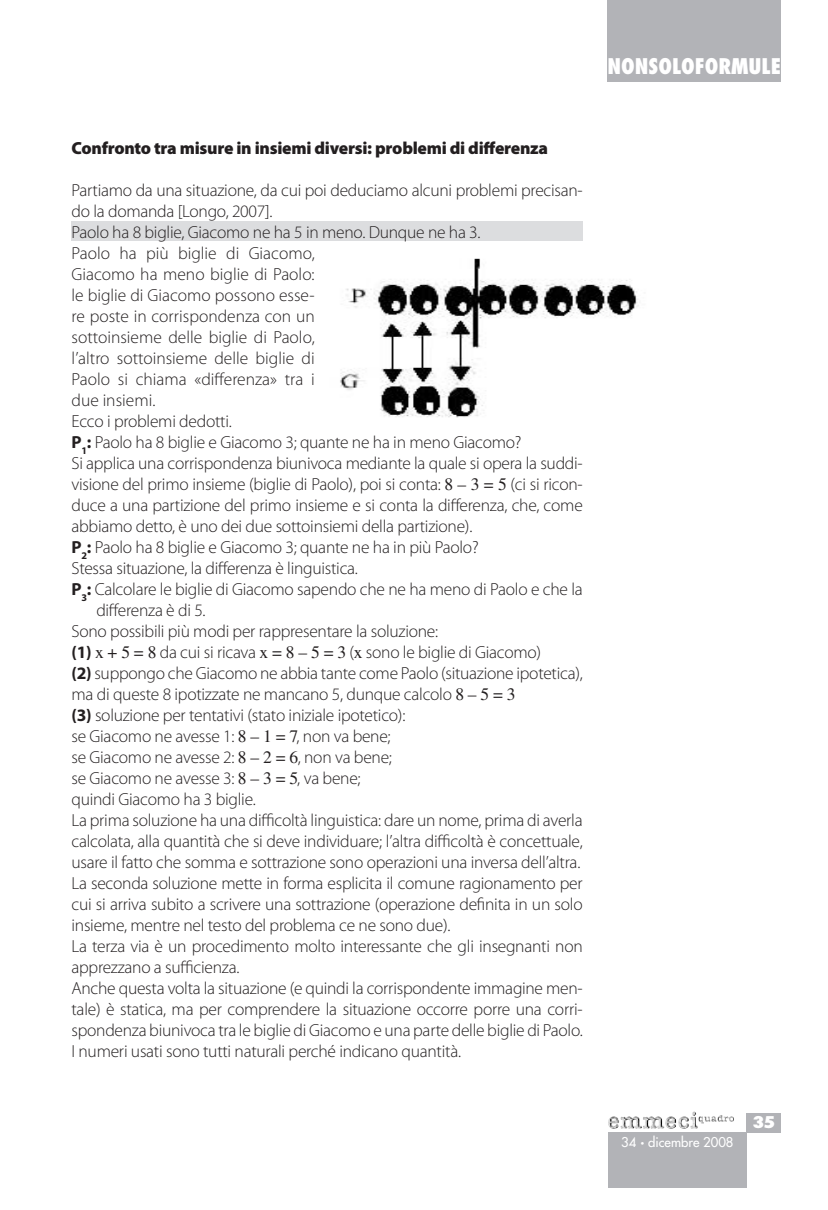
<style>
.page{position:relative;width:828px;height:1210px;background:#fff}
.page>*{position:absolute;margin:0;border:0;box-sizing:border-box;transform-origin:0 0}
.t1{font:800 condensed 21px "Futura Std";color:#fff}
.testo{font:300 17.5px/21px "Myriad Pro";letter-spacing:-.015em;color:#231f20;text-align:justify}
.testo-2{font:900 17.5px "Myriad Pro";letter-spacing:-.015em;color:#231f20}
.t2{font:800 condensed 15.75px "Futura Std";color:#fff;scale:1.25 1}
.t3{font:500 13.12px "Futura Std";color:#fff}
.s1{font-weight:700}
.s2{font-family:"Times LT Std";font-weight:400}
.s3{font-size:7px}
</style>
<div class="page">
<div style="left:607px;top:0;width:174px;height:81px;background:#b2b3b7"></div>
<div style="left:607px;top:1132px;width:139px;height:56px;background:#b2b3b7"></div>
<img style="left:643px;top:1111px;width:85px;height:14px">
<div style="left:746px;top:1112px;width:35px;height:20px;background:#b2b3b7"></div>
<div style="left:71px;top:222px;width:511px;height:19px;background:#dcdddf"></div>
<img style="left:340px;top:258px;width:299px;height:160px">
<p class="t1" style="left:607px;top:53px;width:175px">NONSOLOFORMULE</p>
<p class="testo-2" style="left:71px;top:136px;width:478px">Confronto tra misure in insiemi diversi: problemi di differenza</p>
<p class="testo" style="left:71px;top:179px;width:512px">Partiamo da una situazione, da cui poi deduciamo alcuni problemi precisan&shy;do la domanda [Longo, 2007].</p>
<p class="testo" style="left:71px;top:221px;width:410px">Paolo ha 8 biglie, Giacomo ne ha 5 in meno. Dunque ne ha 3.</p>
<p class="testo" style="left:71px;top:242px;width:245px">Paolo ha più biglie di Giacomo, Giacomo ha meno biglie di Paolo: le biglie di Giacomo possono esse&shy;re poste in corrispondenza con un sottoinsieme delle biglie di Paolo, l’altro sottoinsieme delle biglie di Paolo si chiama «differenza» tra i due insiemi.</p>
<p class="testo" style="left:71px;top:410px;width:162px">Ecco i problemi dedotti.</p>
<p class="testo" style="left:71px;top:431px;width:451px"><span class="s1">P</span><sub>1</sub><span class="s1">:</span> Paolo ha 8 biglie e Giacomo 3; quante ne ha in meno Giacomo?</p>
<p class="testo" style="left:71px;top:452px;width:513px">Si applica una corrispondenza biunivoca mediante la quale si opera la suddi&shy;visione del primo insieme (biglie di Paolo), poi si conta: <span class="s2">8 – 3 = 5</span> (ci si ricon&shy;duce a una partizione del primo insieme e si conta la differenza, che, come abbiamo detto, è uno dei due sottoinsiemi della partizione).</p>
<p class="testo" style="left:71px;top:536px;width:408px"><span class="s1">P</span><sub>2</sub><span class="s1">:</span> Paolo ha 8 biglie e Giacomo 3; quante ne ha in più Paolo?</p>
<p class="testo" style="left:71px;top:557px;width:288px">Stessa situazione, la differenza è linguistica.</p>
<p class="testo" style="left:96px;top:578px;width:488px;text-indent:-25px"><span class="s1">P</span><sub>3</sub><span class="s1">:</span> Calcolare le biglie di Giacomo sapendo che ne ha meno di Paolo e che la differenza è di 5.</p>
<p class="testo" style="left:71px;top:620px;width:368px">Sono possibili più modi per rappresentare la soluzione:</p>
<p class="testo" style="left:71px;top:641px;width:471px"><span class="s1">(1)</span> <span class="s2">x + 5 = 8</span> da cui si ricava <span class="s2">x = 8 – 5 = 3</span> (<span class="s2">x</span> sono le biglie di Giacomo)</p>
<p class="testo" style="left:71px;top:662px;width:512px"><span class="s1">(2)</span> suppongo che Giacomo ne abbia tante come Paolo (situazione ipotetica), ma di queste 8 ipotizzate ne mancano 5, dunque calcolo <span class="s2">8 – 5 = 3</span></p>
<p class="testo" style="left:71px;top:704px;width:335px"><span class="s1">(3)</span> soluzione per tentativi (stato iniziale ipotetico):</p>
<p class="testo" style="left:71px;top:725px;width:320px">se Giacomo ne avesse 1: <span class="s2">8 – 1 = 7</span>, non va bene;</p>
<p class="testo" style="left:71px;top:746px;width:322px">se Giacomo ne avesse 2: <span class="s2">8 – 2 = 6</span>, non va bene;</p>
<p class="testo" style="left:71px;top:767px;width:290px">se Giacomo ne avesse 3: <span class="s2">8 – 3 = 5</span>, va bene;</p>
<p class="testo" style="left:71px;top:788px;width:186px">quindi Giacomo ha 3 biglie.</p>
<p class="testo" style="left:71px;top:809px;width:512px">La prima soluzione ha una difficoltà linguistica: dare un nome, prima di averla calcolata, alla quantità che si deve individuare; l’altra difficoltà è concettuale, usare il fatto che somma e sottrazione sono operazioni una inversa dell’altra.</p>
<p class="testo" style="left:71px;top:872px;width:512px">La seconda soluzione mette in forma esplicita il comune ragionamento per cui si arriva subito a scrivere una sottrazione (operazione definita in un solo insieme, mentre nel testo del problema ce ne sono due).</p>
<p class="testo" style="left:71px;top:935px;width:512px">La terza via è un procedimento molto interessante che gli insegnanti non apprezzano a sufficienza.</p>
<p class="testo" style="left:71px;top:977px;width:513px">Anche questa volta la situazione (e quindi la corrispondente immagine men&shy;tale) è statica, ma per comprendere la situazione occorre porre una corri&shy;spondenza biunivoca tra le biglie di Giacomo e una parte delle biglie di Paolo.<br>I numeri usati sono tutti naturali perché indicano quantità.</p>
<p class="t3" style="left:621px;top:1134px;width:114px">34 <span class="s3">•</span> dicembre 2008</p>
<p class="t2" style="left:752px;top:1112px;width:20px">35</p>
</div>
